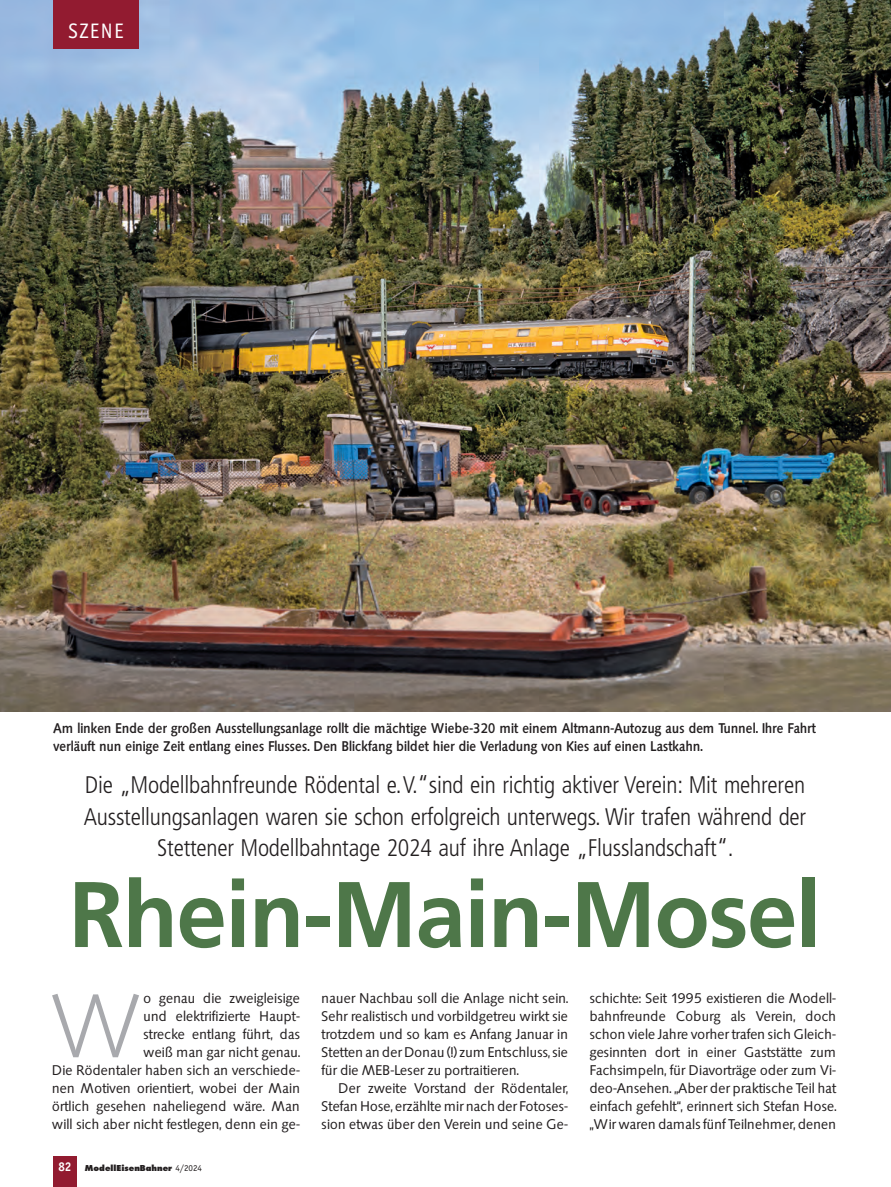
<style>
.page{position:relative;width:891px;height:1187px;background:#fff}
.page>*{position:absolute;margin:0;border:0;box-sizing:border-box;transform-origin:0 0}
.t1{font:300 94.2px "Saxony Serial";color:#a8a9ad}
.t2{font:700 93px "Frutiger LT Std";letter-spacing:-.015em;color:#4e7749}
.t3{font:300 condensed 24px/31.5px "Frutiger LT Std";letter-spacing:-.01em;color:#231f20;text-align:center}
.t4{font:21px "Officina Sans ITC Pro";letter-spacing:.07em;color:#fff}
.t5{font:14.7px/18px "Saxony Serial";letter-spacing:-.015em;color:#231f20;text-align:justify}
.t6{font:500 14.7px/18px "Saxony Serial";letter-spacing:-.015em;color:#231f20;scale:.9 1}
.t7{font:800 7.95px "Futura Std";color:#231f20}
.s1{font-family:"Officina Sans ITC Pro";font-weight:700;font-size:12.75px;color:#fff}
.s2{font-family:"Officina Sans ITC Pro";font-weight:400;font-size:9px}
</style>
<div class="page">
<div style="left:53px;top:1156px;width:24px;height:31px;background:#921b30"></div>
<img style="left:0;top:0;width:890px;height:711px">
<div style="left:53px;top:0;width:85px;height:49px;background:#921b30"></div>
<h3 class="t4" style="left:68px;top:19px;width:57px">SZENE</h3>
<p class="t6" style="left:53px;top:719px;width:848px">Am linken Ende der großen Ausstellungsanlage rollt die mächtige Wiebe-320 mit einem Altmann-Autozug aus dem Tunnel. Ihre Fahrt verläuft nun einige Zeit entlang eines Flusses. Den Blickfang bildet hier die Verladung von Kies auf einen Lastkahn.</p>
<p class="t3" style="left:84px;top:769px;width:723px">Die „Modellbahnfreunde Rödental e.V.“sind ein richtig aktiver Verein: Mit mehreren<br>Ausstellungsanlagen waren sie schon erfolgreich unterwegs. Wir trafen während der<br>Stettener Modellbahntage 2024 auf ihre Anlage „Flusslandschaft“.</p>
<h2 class="t2" style="left:69px;top:860px;width:753px">Rhein-Main-Mosel</h2>
<p class="t5" style="left:52px;top:989px;width:250px;text-align:right">o genau die zweigleisige<br>und elektrifizierte Haupt-<br>strecke entlang führt, das<br>weiß man gar nicht genau.<br>Die Rödentaler haben sich an verschiede&shy;nen Motiven orientiert, wobei der Main örtlich gesehen naheliegend wäre. Man will sich aber nicht festlegen, denn ein ge-</p>
<h1 class="t1" style="left:51px;top:974px;width:98px">W</h1>
<p class="t7" style="left:58px;top:1163px;width:145px"><span class="s1">82</span> ModellEisenBahner <span class="s2">4/2024</span></p>
<p class="t5" style="left:321px;top:989px;width:248px">nauer Nachbau soll die Anlage nicht sein.<br>Sehr realistisch und vorbildgetreu wirkt sie trotzdem und so kam es Anfang Januar in Stetten an der Donau (!) zum Entschluss, sie für die MEB-Leser zu portraitieren.</p>
<p class="t5" style="left:321px;top:1079px;width:248px;text-indent:17px">Der zweite Vorstand der Rödentaler, Stefan Hose, erzählte mir nach der Fotoses&shy;sion etwas über den Verein und seine Ge-</p>
<p class="t5" style="left:589px;top:989px;width:248px">schichte: Seit 1995 existieren die Modell&shy;bahnfreunde Coburg als Verein, doch schon viele Jahre vorher trafen sich Gleich&shy;gesinnten dort in einer Gaststätte zum Fachsimpeln, für Diavorträge oder zum Vi&shy;deo-Ansehen. „Aber der praktische Teil hat einfach gefehlt“, erinnert sich Stefan Hose. „Wir waren damals fünf Teilnehmer, denen</p>
</div>
